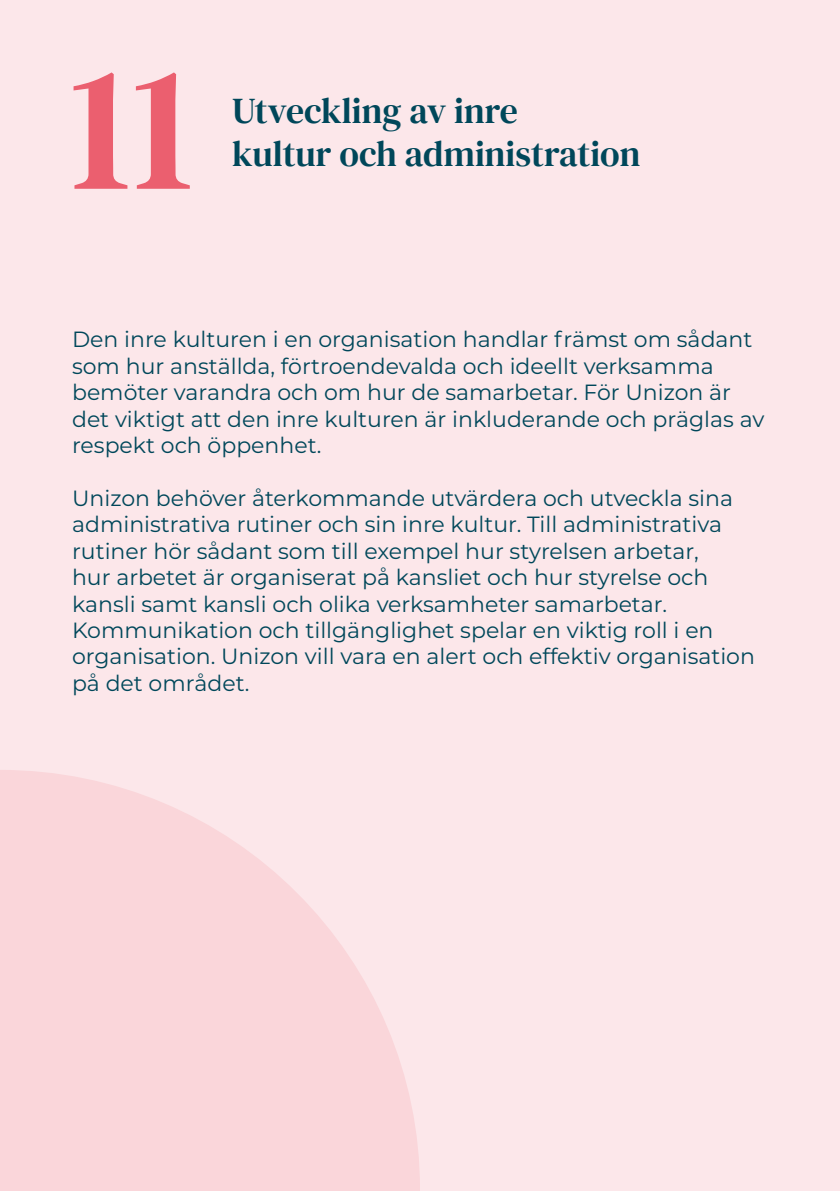
<style>
.page{position:relative;width:840px;height:1191px;background:#fff}
.page>*{position:absolute;margin:0;border:0;box-sizing:border-box;transform-origin:0 0}
.t1{font:180px "DM Serif Text";color:#eb5f6f}
.t2{font:36px "DM Serif Text";color:#00475a}
.t3{font:22px/26.4px "Montserrat";color:#00475a}
</style>
<div class="page">
<div style="left:0;top:0;width:839px;height:1191px;background:#fce7ea"></div>
<svg style="left:0;top:770px;width:420px;height:421px;fill:#fad6da"></svg>
<p class="t1" style="left:69px;top:23px;width:126px">11</p>
<p class="t2" style="left:232px;top:90px;width:287px">Utveckling av inre</p>
<p class="t2" style="left:232px;top:133px;width:409px">kultur och administration</p>
<p class="t3" style="left:72px;top:326px;width:693px">Den inre kulturen i en organisation handlar främst om sådant som hur anställda, förtroendevalda och ideellt verksamma bemöter varandra och om hur de samarbetar. För Unizon är det viktigt att den inre kulturen är inkluderande och präglas av respekt och öppenhet.</p>
<p class="t3" style="left:72px;top:484px;width:684px">Unizon behöver återkommande utvärdera och utveckla sina administrativa rutiner och sin inre kultur. Till administrativa rutiner hör sådant som till exempel hur styrelsen arbetar,<br>hur arbetet är organiserat på kansliet och hur styrelse och kansli samt kansli och olika verksamheter samarbetar.<br>Kommunikation och tillgänglighet spelar en viktig roll i en organisation. Unizon vill vara en alert och effektiv organisation på det området.</p>
</div>
